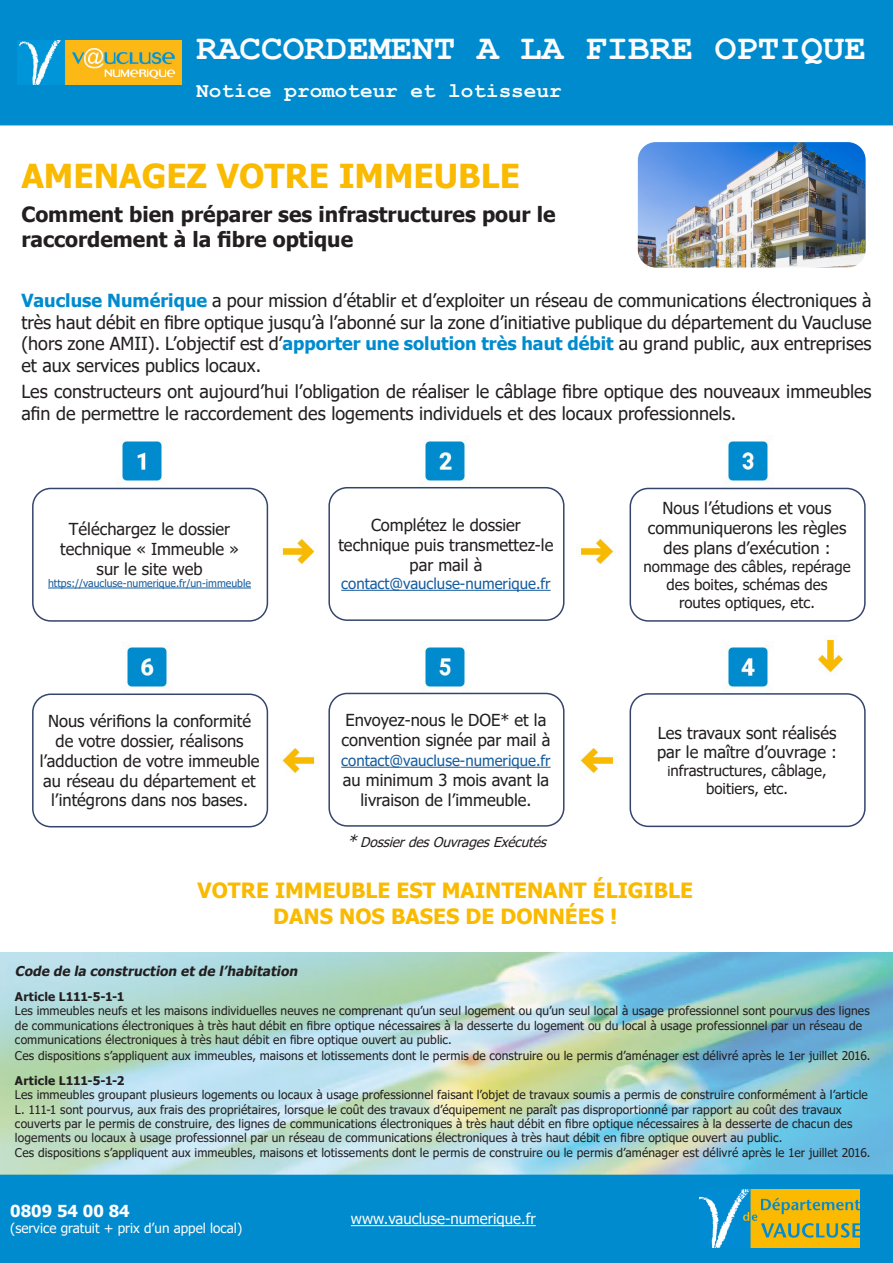
<style>
.page{position:relative;width:893px;height:1263px;background:#fff}
.page>*{position:absolute;margin:0;border:0;box-sizing:border-box;transform-origin:0 0}
.t1{font:700 36px "Courier New";color:#fcfcfc}
.t2{font:700 33px "Tahoma";color:#faba00}
.t3{font:700 21px/25.2px "Tahoma";color:#231f20}
.t4{font:700 21px/25.2px "Tahoma";color:#faba00;text-align:center}
.t5{font:700 21px "Courier New";color:#fcfcfc}
.t6{font:18px/21.6px "Tahoma";color:#231f20;text-align:justify}
.t7{font:16.5px/19.8px "Tahoma";color:#231f20;text-align:center}
.t8{font:700 16.5px "Tahoma";color:#fcfcfc}
.t9{font:15px/18px "Tahoma";color:#231f20;text-align:center}
.t10{font:15px "Tahoma";color:#175d9e}
.t11{font:15px "Tahoma";color:#fbfbfc}
.t12{font:italic 700 13.5px "Tahoma";color:#231f20}
.t13{font:13.5px "Tahoma";color:#fcfcfc}
.t14{font:italic 13.5px "Tahoma";color:#231f20}
.t15{font:12px/14.4px "Tahoma";letter-spacing:.01em;color:#231f20}
.t16{font:700 12px "Tahoma";letter-spacing:.01em;color:#231f20}
.t17{font:10.5px "Tahoma";color:#175d9e}
.s1{font-weight:700;color:#008bce}
.s2{font-size:16.5px}
.s3{font-size:13.5px}
</style>
<div class="page">
<div style="left:1px;top:1px;width:891px;height:124px;background:#008bce"></div>
<div style="left:0;top:0;width:893px;height:125px;border:2px solid #008bce"></div>
<div style="left:0;top:1174px;width:893px;height:89px;background:#008bce"></div>
<hr style="left:351px;top:1225px;width:185px;height:1px;background:#fbfbfc">
<img style="left:0;top:952px;width:893px;height:222px">
<img style="left:424px;top:440px;width:43px;height:47px">
<img style="left:727px;top:440px;width:43px;height:47px">
<img style="left:727px;top:646px;width:43px;height:47px">
<img style="left:420px;top:646px;width:51px;height:47px">
<img style="left:126px;top:646px;width:43px;height:47px">
<img style="left:17px;top:41px;width:165px;height:44px">
<hr style="left:48px;top:588px;width:203px;height:1px;background:#175d9e">
<div style="left:32px;top:488px;width:236px;height:134px;border:2px solid #34446c;border-radius:18px"></div>
<div style="left:630px;top:488px;width:236px;height:134px;border:2px solid #34446c;border-radius:18px"></div>
<div style="left:630px;top:693px;width:236px;height:134px;border:2px solid #34446c;border-radius:18px"></div>
<div style="left:32px;top:693px;width:236px;height:134px;border:2px solid #34446c;border-radius:18px"></div>
<img style="left:638px;top:142px;width:228px;height:126px">
<hr style="left:341px;top:590px;width:210px;height:1px;background:#175d9e">
<div style="left:328px;top:487px;width:236px;height:134px;border:2px solid #34446c;border-radius:18px"></div>
<hr style="left:341px;top:767px;width:210px;height:1px;background:#175d9e">
<div style="left:328px;top:693px;width:236px;height:134px;border:2px solid #34446c;border-radius:18px"></div>
<img style="left:580px;top:539px;width:34px;height:25px">
<img style="left:580px;top:748px;width:34px;height:25px">
<img style="left:282px;top:748px;width:33px;height:25px">
<img style="left:818px;top:639px;width:25px;height:34px">
<img style="left:700px;top:1189px;width:160px;height:59px">
<img style="left:121px;top:440px;width:43px;height:47px">
<img style="left:278px;top:539px;width:37px;height:25px">
<p class="t1" style="left:196px;top:26px;width:671px">RACCORDEMENT A LA FIBRE OPTIQUE</p>
<p class="t5" style="left:196px;top:78px;width:367px">Notice promoteur et lotisseur</p>
<p class="t2" style="left:21px;top:153px;width:500px">AMENAGEZ VOTRE IMMEUBLE</p>
<p class="t3" style="left:21px;top:202px;width:536px">Comment bien préparer ses infrastructures pour le raccordement à la fibre optique</p>
<p class="t6" style="left:21px;top:291px;width:852px"><span class="s1">Vaucluse Numérique</span> a pour mission d’établir et d’exploiter un réseau de communications électroniques à très haut débit en fibre optique jusqu’à l’abonné sur la zone d’initiative publique du département du Vaucluse (hors zone AMII). L’objectif est d’<span class="s1">apporter une solution très haut débit</span> au grand public, aux entreprises et aux services publics locaux.</p>
<p class="t6" style="left:21px;top:382px;width:852px">Les constructeurs ont aujourd’hui l’obligation de réaliser le câblage fibre optique des nouveaux immeubles afin de permettre le raccordement des logements individuels et des locaux professionnels.</p>
<p class="t7" style="left:60px;top:520px;width:180px">Téléchargez le dossier technique « Immeuble » sur le site web</p>
<p class="t17" style="left:48px;top:576px;width:204px">https://vaucluse-numerique.fr/un-immeuble</p>
<p class="t7" style="left:40px;top:712px;width:221px">Nous vérifions la conformité de votre dossier, réalisons l’adduction de votre immeuble au réseau du département et l’intégrons dans nos bases.</p>
<p class="t7" style="left:338px;top:516px;width:216px">Complétez le dossier technique puis transmettez-le par mail à</p>
<p class="t10" style="left:341px;top:573px;width:211px">contact@vaucluse-numerique.fr</p>
<p class="t7" style="left:341px;top:711px;width:210px;text-align:left">Envoyez-nous le DOE* et la convention signée par mail à</p>
<p class="t10" style="left:341px;top:750px;width:211px">contact@vaucluse-numerique.fr</p>
<p class="t7" style="left:343px;top:771px;width:208px">au minimum 3 mois avant la livraison de l’immeuble.</p>
<p class="t14" style="left:347px;top:833px;width:206px"><span class="s2">*</span>DossierdesOuvragesExécutés</p>
<p class="t7" style="left:648px;top:499px;width:200px">Nous l’étudions et vous communiquerons les règles des plans d’exécution :</p>
<p class="t9" style="left:644px;top:558px;width:208px">nommage des câbles, repérage des boites, schémas des<br>routes optiques, etc.</p>
<p class="t7" style="left:657px;top:723px;width:182px;text-align:left">Les travaux sont réalisés par le maître d’ouvrage :</p>
<p class="t9" style="left:667px;top:763px;width:161px"><span class="s3">i</span>nfrastructures, câblage, boitiers, etc.</p>
<p class="t4" style="left:198px;top:879px;width:497px">VOTRE IMMEUBLE EST MAINTENANT ÉLIGIBLE<br>DANS NOS BASES DE DONNÉES !</p>
<p class="t12" style="left:15px;top:961px;width:287px">Code de la construction etde l’habitation</p>
<p class="t16" style="left:15px;top:988px;width:111px">Article L111-5-1-1</p>
<p class="t15" style="left:15px;top:1004px;width:856px">Les immeubles neufs et les maisons individuelles neuves ne comprenant qu’un seul logement ou qu’un seul local à usage professionnel sont pourvus des lignes de communications électroniques à très haut débit en fibre optique nécessaires à la desserte du logement ou du local à usage professionnel par un réseau de communications électroniques à très haut débit en fibre optique ouvert au public.</p>
<p class="t15" style="left:15px;top:1049px;width:857px">Ces dispositions s’appliquent aux immeubles, maisons et lotissements dont le permis de construire ou le permis d’aménager est délivré après le 1er juillet 2016.</p>
<p class="t16" style="left:15px;top:1072px;width:111px">Article L111-5-1-2</p>
<p class="t15" style="left:15px;top:1088px;width:854px">Les immeubles groupant plusieurs logements ou locaux à usage professionnel faisant l’objet de travaux soumis a permis de construire conformément à l’article L. 111-1 sont pourvus, aux frais des propriétaires, lorsque le coût des travaux d’équipement ne paraît pas disproportionné par rapport au coût des travaux couverts par le permis de construire, des lignes de communications électroniques à très haut débit en fibre optique nécessaires à la desserte de chacun des logements ou locaux à usage professionnel par un réseau de communications électroniques à très haut débit en fibre optique ouvert au public.</p>
<p class="t15" style="left:15px;top:1146px;width:857px">Ces dispositions s’appliquent aux immeubles, maisons et lotissements dont le permis de construire ou le permis d’aménager est délivré après le 1er juillet 2016.</p>
<p class="t8" style="left:10px;top:1199px;width:121px">0809 54 00 84</p>
<p class="t13" style="left:10px;top:1219px;width:234px">(service gratuit + prix d’un appel local)</p>
<p class="t11" style="left:351px;top:1209px;width:186px">www.vaucluse-numerique.fr</p>
</div>
